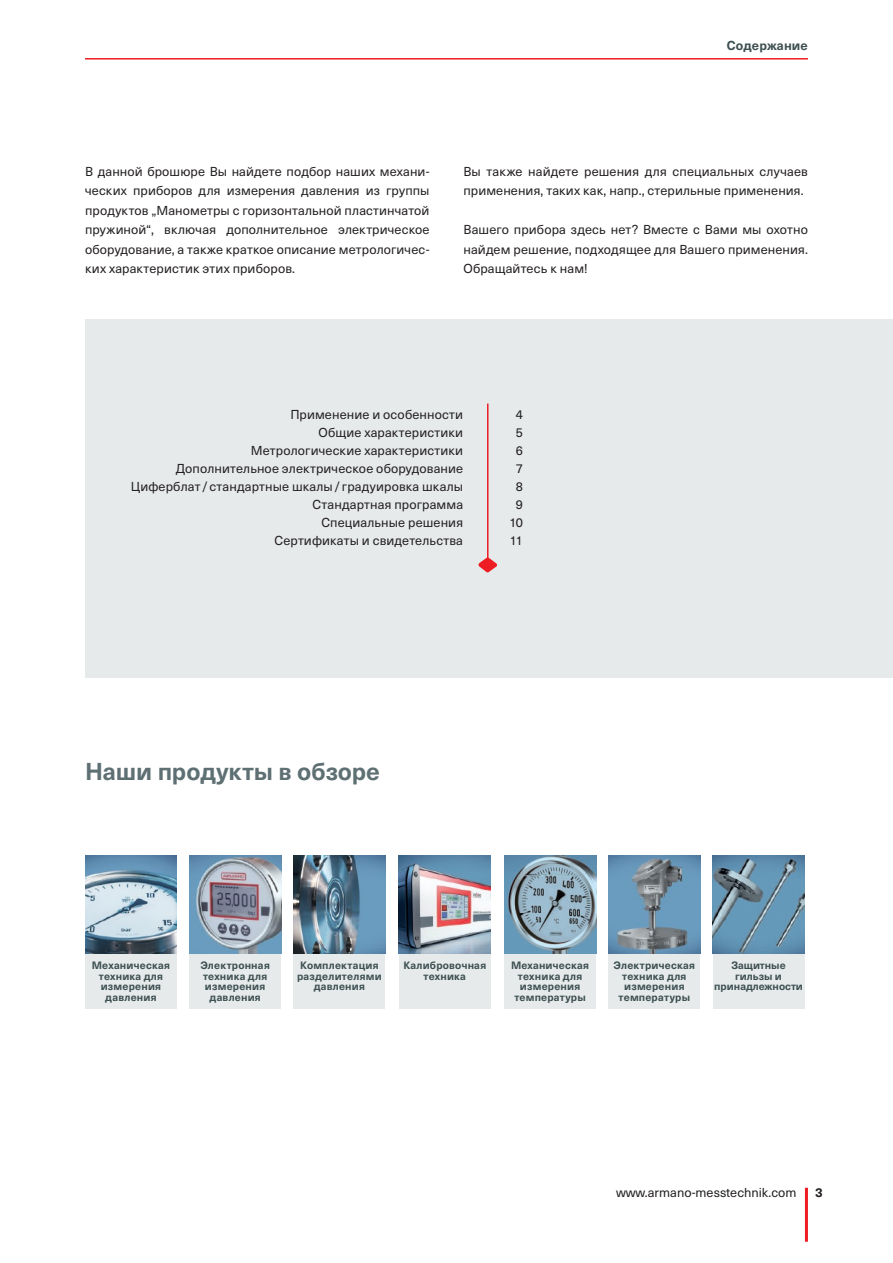
<style>
.page{position:relative;width:893px;height:1263px;background:#fff}
.page>*{position:absolute;margin:0;border:0;box-sizing:border-box;transform-origin:0 0}
.t1{font:700 24px "Neue Haas Unica W1 G";color:#5e7073}
.t2{font:12.75px/19.5px "Neue Haas Unica W1 G";letter-spacing:.01em;color:#231f20;text-align:justify}
.t3{font:700 12.75px "Neue Haas Unica W1 G";letter-spacing:.01em;color:#3d4f51}
.t4{font:700 12.75px "Neue Haas Unica W1 G";color:#231f20}
.t5{font:700 10.5px/10.5px "Neue Haas Unica W1 G";letter-spacing:.015em;color:#3d4f51;text-align:center}
</style>
<div class="page">
<hr style="left:805px;top:1188px;width:3px;height:54px;background:#ee1d23">
<hr style="left:85px;top:58px;width:723px;height:2px;background:#ee1d23">
<div style="left:85px;top:319px;width:808px;height:358px;background:#e6eaeb"></div>
<hr style="left:487px;top:404px;width:1px;height:163px;background:#ee1d23">
<svg style="left:478px;top:557px;width:19px;height:16px"></svg>
<div style="left:85px;top:856px;width:92px;height:152px;background:#e6eaeb"></div>
<div style="left:189px;top:856px;width:92px;height:152px;background:#e6eaeb"></div>
<div style="left:399px;top:856px;width:92px;height:152px;background:#e6eaeb"></div>
<div style="left:293px;top:856px;width:92px;height:152px;background:#e6eaeb"></div>
<div style="left:504px;top:856px;width:92px;height:152px;background:#e6eaeb"></div>
<div style="left:713px;top:856px;width:91px;height:152px;background:#e6eaeb"></div>
<div style="left:608px;top:856px;width:92px;height:152px;background:#e6eaeb"></div>
<img style="left:85px;top:856px;width:92px;height:97px">
<img style="left:293px;top:856px;width:92px;height:97px">
<img style="left:399px;top:856px;width:92px;height:97px">
<img style="left:713px;top:856px;width:91px;height:97px">
<img style="left:190px;top:855px;width:91px;height:98px">
<img style="left:609px;top:855px;width:92px;height:98px">
<img style="left:504px;top:855px;width:92px;height:98px">
<p class="t3" style="left:727px;top:36px;width:83px">Содержание</p>
<p class="t2" style="left:85px;top:161px;width:346px">В данной брошюре Вы найдете подбор наших механи&shy;ческих приборов для измерения давления из группы продуктов „Манометры с горизонтальной пластинчатой пружиной“, включая дополнительное электрическое оборудование, а также краткое описание метрологичес&shy;ких характеристик этих приборов.</p>
<p class="t2" style="left:463px;top:161px;width:346px">Вы также найдете решения для специальных случаев применения, таких как, напр., стерильные применения.</p>
<p class="t2" style="left:463px;top:219px;width:346px">Вашего прибора здесь нет? Вместе с Вами мы охотно найдем решение, подходящее для Вашего применения.<br>Обращайтесь к нам!</p>
<p class="t2" style="left:290px;top:404px;width:174px">Применение и особенности</p>
<p class="t2" style="left:516px;top:404px;width:9px">4</p>
<p class="t2" style="left:319px;top:422px;width:146px">Общие характеристики</p>
<p class="t2" style="left:516px;top:422px;width:9px">5</p>
<p class="t2" style="left:251px;top:440px;width:214px">Метрологические характеристики</p>
<p class="t2" style="left:516px;top:440px;width:9px">6</p>
<p class="t2" style="left:176px;top:458px;width:289px">Дополнительное электрическое оборудование</p>
<p class="t2" style="left:516px;top:458px;width:9px">7</p>
<p class="t2" style="left:131px;top:476px;width:334px">Циферблат /стандартные шкалы/ градуировка шкалы</p>
<p class="t2" style="left:516px;top:476px;width:9px">8</p>
<p class="t2" style="left:312px;top:494px;width:152px">Стандартная программа</p>
<p class="t2" style="left:516px;top:494px;width:9px">9</p>
<p class="t2" style="left:321px;top:512px;width:143px">Специальные решения</p>
<p class="t2" style="left:509px;top:512px;width:15px">10</p>
<p class="t2" style="left:274px;top:530px;width:190px">Сертификаты и свидетельства</p>
<p class="t2" style="left:510px;top:530px;width:15px">11</p>
<h1 class="t1" style="left:85px;top:753px;width:296px">Наши продукты в обзоре</h1>
<p class="t5" style="left:92px;top:960px;width:80px">Механическая техника для измерения давления</p>
<p class="t5" style="left:200px;top:959px;width:71px">Электронная техника для измерения давления</p>
<p class="t5" style="left:297px;top:959px;width:86px">Комплектация разделителями давления</p>
<p class="t5" style="left:511px;top:959px;width:80px">Механическая техника для измерения температуры</p>
<p class="t5" style="left:614px;top:959px;width:83px">Электрическая техника для измерения температуры</p>
<p class="t5" style="left:714px;top:959px;width:90px">Защитные гильзы и принадлежности</p>
<p class="t5" style="left:403px;top:959px;width:84px">Калибровочная техника</p>
<p class="t2" style="left:616px;top:1182px;width:182px">www.armano-messtechnik.com</p>
<p class="t4" style="left:815px;top:1183px;width:9px">3</p>
</div>
